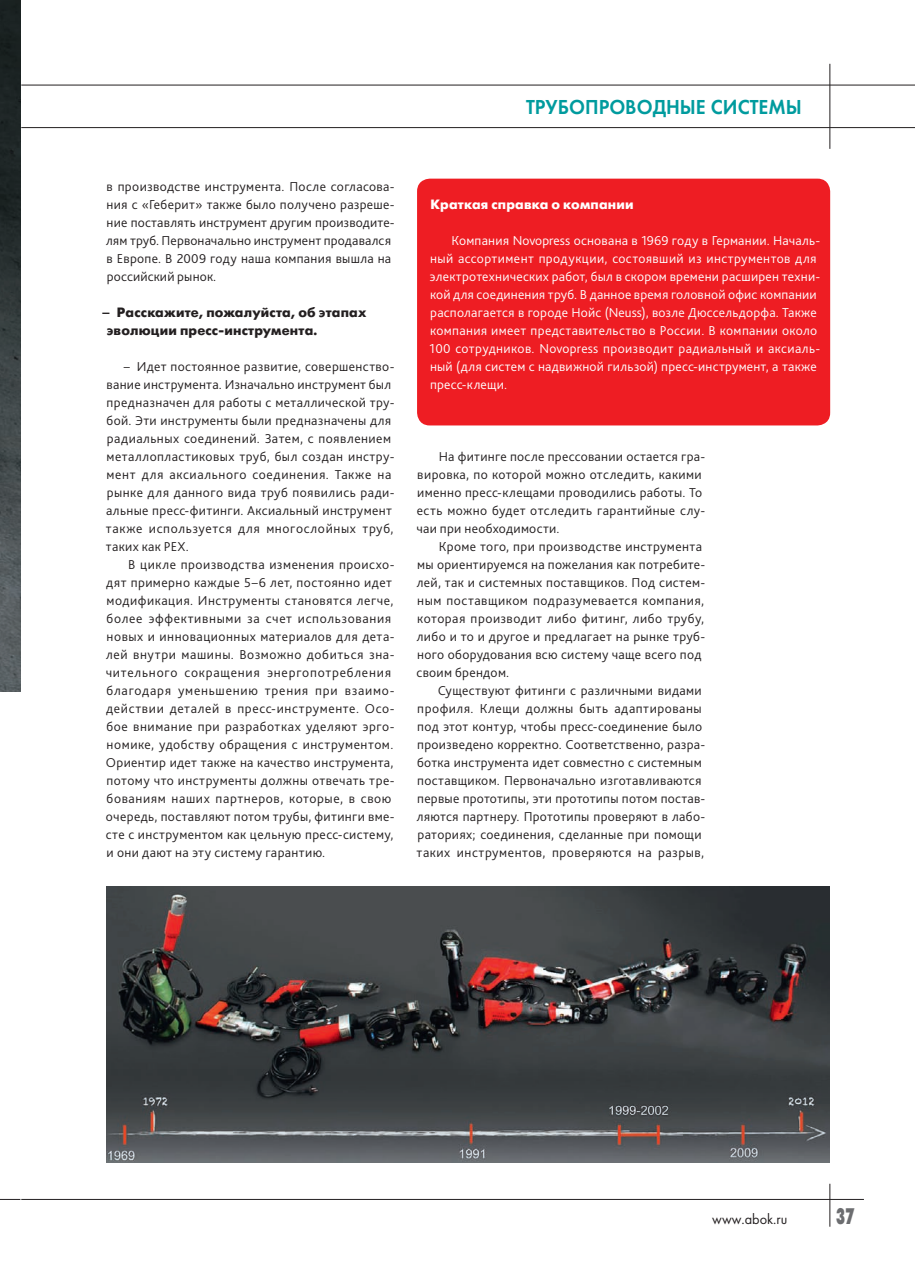
<style>
.page{position:relative;width:915px;height:1276px;background:#fff}
.page>*{position:absolute;margin:0;border:0;box-sizing:border-box;transform-origin:0 0}
.t1{font:22.5px "Futura Futuris X";color:#6c6d70;scale:.6 1}
.t2{font:21px "Futura Demi";color:#009b9e;scale:.95 1}
.t3{font:15px "Futura";color:#231f20;scale:.95 1}
.t4{font:300 13.5px/18px "Bliss Pro";letter-spacing:.03em;color:#231f20}
.t5{font:300 13.5px/18px "Bliss Pro";letter-spacing:.02em;color:#fff}
.t6{font:700 13.5px/18px "Futura Futuris";letter-spacing:.015em;color:#231f20}
.t7{font:700 13.5px "Futura Futuris";letter-spacing:.015em;color:#fff}
</style>
<div class="page">
<hr style="left:21px;top:1199px;width:842px;height:1px;background:#231f20">
<hr style="left:829px;top:1183px;width:1px;height:43px;background:#231f20">
<svg style="left:0;top:1199px;width:20px;height:1px"></svg>
<hr style="left:21px;top:85px;width:893px;height:1px;background:#231f20">
<hr style="left:21px;top:127px;width:893px;height:1px;background:#231f20">
<hr style="left:829px;top:64px;width:1px;height:85px;background:#231f20">
<img style="left:0;top:0;width:20px;height:691px">
<div style="left:417px;top:179px;width:412px;height:246px;background:#ee1d23;border-radius:13px"></div>
<img style="left:106px;top:887px;width:723px;height:276px">
<h2 class="t2" style="left:526px;top:94px;width:292px">ТРУБОПРОВОДНЫЕ СИСТЕМЫ</h2>
<p class="t4" style="left:106px;top:178px;width:290px">в производстве инструмента. После согласова&shy;ния с «Геберит» также было получено разреше&shy;ние поставлять инструмент другим производите&shy;лям труб. Первоначально инструмент продавался в Европе. В 2009 году наша компания вышла на российский рынок.</p>
<p class="t6" style="left:107px;top:304px;width:261px;text-indent:-5px">– Расскажите, пожалуйста, об этапах эволюции пресс-инструмента.</p>
<p class="t4" style="left:106px;top:358px;width:290px;text-indent:18px">– Идет постоянное развитие, совершенство&shy;вание инструмента. Изначально инструмент был предназначен для работы с металлической тру&shy;бой. Эти инструменты были предназначены для радиальных соединений. Затем, с появлением металлопластиковых труб, был создан инстру&shy;мент для аксиального соединения. Также на рынке для данного вида труб появились ради&shy;альные пресс-фитинги. Аксиальный инструмент также используется для многослойных труб, таких как РЕХ.</p>
<p class="t4" style="left:106px;top:555px;width:290px;text-indent:22px">В цикле производства изменения происхо&shy;дят примерно каждые 5–6 лет, постоянно идет модификация. Инструменты становятся легче, более эффективными за счет использования новых и инновационных материалов для дета&shy;лей внутри машины. Возможно добиться зна&shy;чительного сокращения энергопотребления благодаря уменьшению трения при взаимо&shy;действии деталей в пресс-инструменте. Осо&shy;бое внимание при разработках уделяют эрго&shy;номике, удобству обращения с инструментом.<br>Ориентир идет также на качество инструмента, потому что инструменты должны отвечать тре&shy;бованиям наших партнеров, которые, в свою очередь, поставляют потом трубы, фитинги вме&shy;сте с инструментом как цельную пресс-систему, и они дают на эту систему гарантию.</p>
<p class="t7" style="left:430px;top:197px;width:204px">Краткая справка о компании</p>
<p class="t5" style="left:429px;top:232px;width:392px;text-indent:22px">Компания Novopress основана в 1969 году в Германии. Началь&shy;ный ассортимент продукции, состоявший из инструментов для электротехнических работ, был в скором времени расширен техни&shy;кой для соединения труб. В данное время головной офис компании располагается в городе Нойс (Neuss), возле Дюссельдорфа. Также компания имеет представительство в России. В компании около 100 сотрудников. Novopress производит радиальный и аксиаль&shy;ный (для систем с надвижной гильзой) пресс-инструмент, а также пресс-клещи.</p>
<p class="t4" style="left:416px;top:447px;width:290px;text-indent:22px">На фитинге после прессовании остается гра&shy;вировка, по которой можно отследить, какими именно пресс-клещами проводились работы. То есть можно будет отследить гарантийные слу&shy;чаи при необходимости.</p>
<p class="t4" style="left:416px;top:537px;width:290px;text-indent:22px">Кроме того, при производстве инструмента мы ориентируемся на пожелания как потребите&shy;лей, так и системных поставщиков. Под систем&shy;ным поставщиком подразумевается компания, которая производит либо фитинг, либо трубу, либо и то и другое и предлагает на рынке труб&shy;ного оборудования всю систему чаще всего под своим брендом.</p>
<p class="t4" style="left:416px;top:681px;width:290px;text-indent:21px">Существуют фитинги с различными видами профиля. Клещи должны быть адаптированы под этот контур, чтобы пресс-соединение было произведено корректно. Соответственно, разра&shy;ботка инструмента идет совместно с системным поставщиком. Первоначально изготавливаются первые прототипы, эти прототипы потом постав&shy;ляются партнеру. Прототипы проверяют в лабо&shy;раториях; соединения, сделанные при помощи таких инструментов, проверяются на разрыв,</p>
<p class="t3" style="left:712px;top:1210px;width:80px">www.abok.ru</p>
<h1 class="t1" style="left:836px;top:1202px;width:32px">37</h1>
</div>
